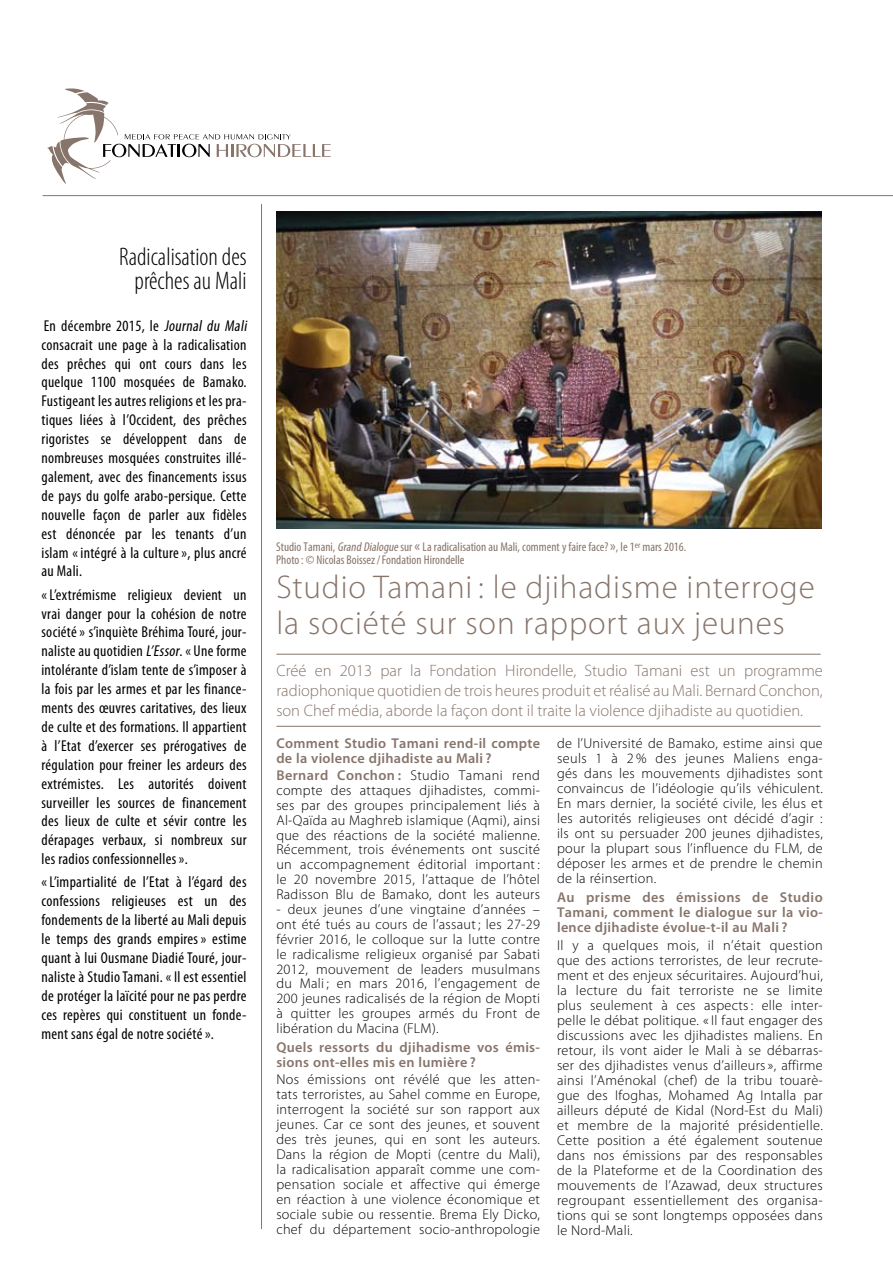
<style>
.page{position:relative;width:893px;height:1263px;background:#fff}
.page>*{position:absolute;margin:0;border:0;box-sizing:border-box;transform-origin:0 0}
.t1{font:300 33px/36px "Myriad Pro";letter-spacing:.025em;color:#87746a}
.t2{font:300 condensed 25.5px/24px "Myriad Pro";color:#000;text-align:right}
.t3{font:300 16.5px/19.8px "Myriad Pro";color:#87746a;text-align:justify}
.t4{font:condensed 15.75px/18.9px "Myriad Pro";letter-spacing:.02em;color:#000;text-align:justify}
.t5{font:300 14.25px/15px "Myriad Pro";letter-spacing:.02em;color:#000;text-align:justify}
.t6{font:600 14.25px/14.9px "Myriad Pro";letter-spacing:.02em;color:#87746a}
.t7{font:condensed 12.75px/13.5px "Myriad Pro";color:#87746a}
.s1{font-style:italic}
.s2{font-size:15.75px}
.s3{font-weight:600;color:#87746a}
</style>
<div class="page">
<hr style="left:276px;top:726px;width:545px;height:1px;background:#87746a">
<hr style="left:276px;top:654px;width:545px;height:1px;background:#87746a">
<hr style="left:43px;top:195px;width:850px;height:1px;background:#87746a">
<hr style="left:261px;top:204px;width:1px;height:1025px;background:#87746a">
<svg style="left:47px;top:88px;width:284px;height:96px"></svg>
<img style="left:276px;top:212px;width:546px;height:317px">
<h2 class="t2" style="left:119px;top:244px;width:129px">Radicalisation des prêches au Mali</h2>
<p class="t4" style="left:41px;top:316px;width:210px;text-align:left">En décembre 2015, le <span class="s1">Journal du Mali </span>consacrait une page à la radicalisation des prêches qui ont cours dans les quelque 1100 mosquées de Bamako.<br>Fustigeant les autres religions et les pra&shy;tiques liées à l’Occident, des prêches rigoristes se développent dans de nombreuses mosquées construites illé&shy;galement, avec des financements issus de pays du golfe arabo-persique. Cette nouvelle façon de parler aux fidèles est dénoncée par les tenants d’un islam «intégré à la culture», plus ancré au Mali.</p>
<p class="t4" style="left:41px;top:585px;width:207px">«L’extrémisme religieux devient un vrai danger pour la cohésion de notre société» s’inquiète Bréhima Touré, jour&shy;naliste au quotidien <span class="s1">L’Essor</span>. « Une forme intolérante d’islam tente de s’imposer à la fois par les armes et par les finance&shy;ments des œuvres caritatives, des lieux de culte et des formations. Il appartient à l’Etat d’exercer ses prérogatives de régulation pour freiner les ardeurs des extrémistes. Les autorités doivent surveiller les sources de financement des lieux de culte et sévir contre les dérapages verbaux, si nombreux sur les radios confessionnelles».</p>
<p class="t4" style="left:41px;top:872px;width:207px">«L’impartialité de l’Etat à l’égard des confessions religieuses est un des fondements de la liberté au Mali depuis le temps des grands empires» estime quant à lui Ousmane Diadié Touré, jour&shy;naliste à Studio Tamani. «Il est essentiel de protéger la laïcité pour ne pas perdre ces repères qui constituent un fonde&shy;ment sans égal de notre société».</p>
<p class="t7" style="left:276px;top:540px;width:411px">Studio Tamani, <span class="s1">Grand Dialogue</span> sur <span class="s2">«</span> La radicalisation au Mali, comment y faire face?<span class="s2">»</span>, le 1<sup>er</sup> mars 2016.<br>Photo: © Nicolas Boissez/Fondation Hirondelle</p>
<h1 class="t1" style="left:276px;top:569px;width:540px">Studio Tamani : le djihadisme interroge la société sur son rapport aux jeunes</h1>
<p class="t3" style="left:276px;top:661px;width:548px">Créé en 2013 par la Fondation Hirondelle, Studio Tamani est un programme radiophonique quotidien de trois heures produit et réalisé au Mali. Bernard Conchon, son Chef média, aborde la façon dont il traite la violence djihadiste au quotidien.</p>
<p class="t6" style="left:276px;top:735px;width:265px">Comment Studio Tamani rend-il compte de la violence djihadiste au Mali ?</p>
<p class="t5" style="left:276px;top:768px;width:265px"><span class="s3">Bernard Conchon :</span> Studio Tamani rend compte des attaques djihadistes, commi&shy;ses par des groupes principalement liés à Al-Qaïda au Maghreb islamique (Aqmi), ainsi que des réactions de la société malienne.<br>Récemment, trois événements ont suscité un accompagnement éditorial important : le 20 novembre 2015, l’attaque de l’hôtel Radisson Blu de Bamako, dont les auteurs</p>
<p class="t5" style="left:276px;top:902px;width:265px">- deux jeunes d’une vingtaine d’années – ont été tués au cours de l’assaut ; les 27-29 février 2016, le colloque sur la lutte contre le radicalisme religieux organisé par Sabati 2012, mouvement de leaders musulmans du Mali ; en mars 2016, l’engagement de 200 jeunes radicalisés de la région de Mopti à quitter les groupes armés du Front de libération du Macina (FLM).</p>
<p class="t6" style="left:276px;top:1040px;width:265px">Quels ressorts du djihadisme vos émis&shy;sions ont-elles mis en lumière ?</p>
<p class="t5" style="left:276px;top:1072px;width:265px">Nos émissions ont révélé que les atten&shy;tats terroristes, au Sahel comme en Europe, interrogent la société sur son rapport aux jeunes. Car ce sont des jeunes, et souvent des très jeunes, qui en sont les auteurs.<br>Dans la région de Mopti (centre du Mali), la radicalisation apparaît comme une com&shy;pensation sociale et affective qui émerge en réaction à une violence économique et sociale subie ou ressentie. Brema Ely Dicko, chef du département socio-anthropologie</p>
<p class="t5" style="left:557px;top:736px;width:267px">de l’Université de Bamako, estime ainsi que seuls 1 à 2 % des jeunes Maliens enga&shy;gés dans les mouvements djihadistes sont convaincus de l’idéologie qu’ils véhiculent.<br>En mars dernier, la société civile, les élus et les autorités religieuses ont décidé d’agir : ils ont su persuader 200 jeunes djihadistes, pour la plupart sous l’influence du FLM, de déposer les armes et de prendre le chemin de la réinsertion.</p>
<p class="t6" style="left:557px;top:890px;width:267px;text-align:justify">Au prisme des émissions de Studio Tamani, comment le dialogue sur la vio&shy;lence djihadiste évolue-t-il au Mali ?</p>
<p class="t5" style="left:557px;top:937px;width:267px">Il y a quelques mois, il n’était question que des actions terroristes, de leur recrute&shy;ment et des enjeux sécuritaires. Aujourd’hui, la lecture du fait terroriste ne se limite plus seulement à ces aspects: elle inter&shy;pelle le débat politique. «Il faut engager des discussions avec les djihadistes maliens. En retour, ils vont aider le Mali à se débarras&shy;ser des djihadistes venus d’ailleurs», affirme ainsi l’Aménokal (chef) de la tribu touarè&shy;gue des Ifoghas, Mohamed Ag Intalla par ailleurs député de Kidal (Nord-Est du Mali) et membre de la majorité présidentielle.<br>Cette position a été également soutenue dans nos émissions par des responsables de la Plateforme et de la Coordination des mouvements de l’Azawad, deux structures regroupant essentiellement des organisa&shy;tions qui se sont longtemps opposées dans le Nord-Mali.</p>
</div>
